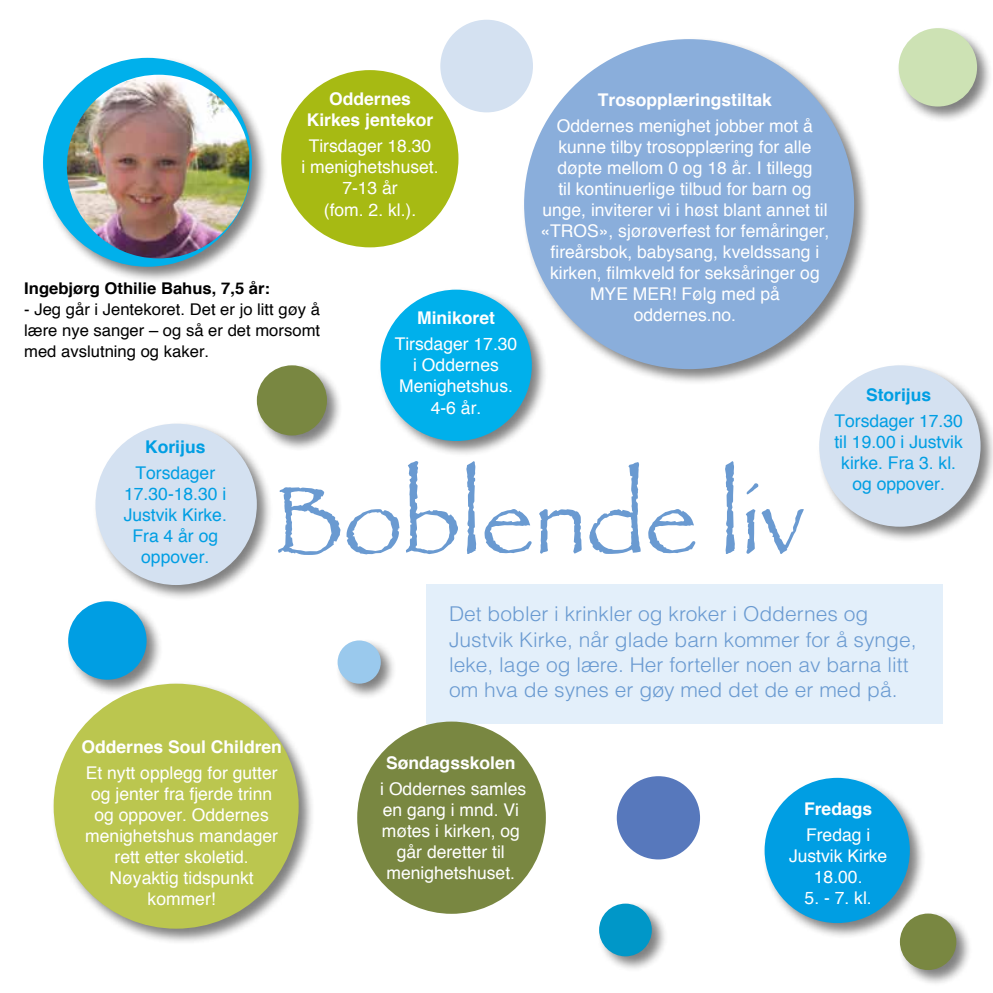
<style>
.page{position:relative;width:993px;height:993px;background:#fff}
.page>*{position:absolute;margin:0;border:0;box-sizing:border-box;transform-origin:0 0}
.t1{font:96.95px "Papyrus";color:#6a9ad1}
.t2{font:300 20.3px/25.2px "Helvetica";color:#6a9ad1}
.t3{font:17.5px/21px "Helvetica";color:#fff;text-align:center}
.t4{font:17.5px/21px "Helvetica";color:#009ee3;text-align:center}
.t5{font:700 17.5px/21px "Helvetica";color:#fff;text-align:center}
.t6{font:700 17.5px "Helvetica";color:#009ee3}
.t7{font:16.1px/21px "Helvetica";color:#000;text-align:justify}
.t8{font:700 16.1px "Helvetica";color:#000}
</style>
<div class="page">
<div style="left:426px;top:584px;width:516px;height:139px;background:#e3effa"></div>
<div style="left:40px;top:55px;width:228px;height:228px;background:#000;opacity:.5"></div>
<div style="left:43px;top:58px;width:209px;height:208px;background:#00b0eb;border-radius:50%"></div>
<img style="left:67px;top:75px;width:182px;height:183px">
<div style="left:597px;top:901px;width:71px;height:71px;background:#000;opacity:.5"></div>
<div style="left:599px;top:903px;width:52px;height:53px;background:#0097c8;border-radius:50%"></div>
<div style="left:897px;top:911px;width:75px;height:75px;background:#000;opacity:.5"></div>
<div style="left:899px;top:913px;width:57px;height:56px;background:#798741;border-radius:50%"></div>
<div style="left:254px;top:362px;width:89px;height:89px;background:#000;opacity:.5"></div>
<div style="left:257px;top:365px;width:70px;height:70px;background:#798741;border-radius:50%"></div>
<div style="left:761px;top:775px;width:165px;height:164px;background:#000;opacity:.5"></div>
<div style="left:764px;top:777px;width:145px;height:145px;background:#009ee3;border-radius:50%"></div>
<div style="left:51px;top:680px;width:264px;height:264px;background:#000;opacity:.5"></div>
<div style="left:54px;top:683px;width:244px;height:245px;background:#bbc64f;border-radius:50%"></div>
<div style="left:93px;top:421px;width:180px;height:180px;background:#000;opacity:.5"></div>
<div style="left:95px;top:423px;width:162px;height:162px;background:#d4e1f1;border-radius:50%"></div>
<div style="left:816px;top:362px;width:176px;height:181px;background:#000;opacity:.5"></div>
<div style="left:819px;top:365px;width:161px;height:161px;background:#d4e1f1;border-radius:50%"></div>
<div style="left:440px;top:20px;width:93px;height:92px;background:#d4e1f1;border-radius:50%"></div>
<div style="left:616px;top:776px;width:83px;height:83px;background:#5778bc;border-radius:50%"></div>
<div style="left:335px;top:638px;width:62px;height:62px;background:#000;opacity:.5"></div>
<div style="left:337px;top:640px;width:43px;height:43px;background:#9ac9ed;border-radius:50%"></div>
<div style="left:895px;top:26px;width:97px;height:97px;background:#000;opacity:.5"></div>
<div style="left:898px;top:28px;width:78px;height:78px;background:#cde2b4;border-radius:50%"></div>
<div style="left:66px;top:598px;width:97px;height:98px;background:#000;opacity:.5"></div>
<div style="left:68px;top:601px;width:78px;height:78px;background:#009ee3;border-radius:50%"></div>
<div style="left:521px;top:36px;width:349px;height:350px;background:#000;opacity:.5"></div>
<div style="left:524px;top:39px;width:329px;height:330px;background:#8aaedb;border-radius:50%"></div>
<div style="left:378px;top:287px;width:170px;height:170px;background:#000;opacity:.5"></div>
<div style="left:380px;top:289px;width:151px;height:152px;background:#00b0eb;border-radius:50%"></div>
<div style="left:357px;top:721px;width:188px;height:192px;background:#798741;border-radius:50%"></div>
<div style="left:281px;top:70px;width:177px;height:177px;background:#a7ba13;border-radius:50%"></div>
<p class="t5" style="left:307px;top:88px;width:128px">Oddernes<br>Kirkes jentekor</p>
<p class="t3" style="left:301px;top:135px;width:139px">Tirsdager 18.30<br>i menighetshuset.<br>7-13 år<br>(fom. 2. kl.).</p>
<p class="t5" style="left:597px;top:89px;width:176px">Trosopplæringstiltak</p>
<p class="t3" style="left:540px;top:115px;width:290px">Oddernes menighet jobber mot å kunne tilby trosopplæring for alle døpte mellom 0 og 18 år. I tillegg<br>til kontinuerlige tilbud for barn og unge, inviterer vi i høst blant annet til «TROS», sjørøverfest for femåringer, fireårsbok, babysang, kveldssang i kirken, filmkveld for seksåringer og<br>MYE MER! Følg med på oddernes.no.</p>
<p class="t8" style="left:24px;top:278px;width:247px">Ingebjørg Othilie Bahus, 7,5 år:</p>
<p class="t7" style="left:24px;top:298px;width:297px">- Jeg går i Jentekoret. Det er jo litt gøy å lære nye sanger – og så er det morsomt med avslutning og kaker.</p>
<p class="t5" style="left:417px;top:307px;width:79px">Minikoret</p>
<p class="t3" style="left:394px;top:333px;width:124px">Tirsdager 17.30 i Oddernes<br>Menighetshus.<br>4-6 år.</p>
<p class="t6" style="left:865px;top:383px;width:67px">Storijus</p>
<p class="t4" style="left:834px;top:409px;width:130px">Torsdager 17.30 til 19.00 i Justvik kirke. Fra 3. kl. og oppover.</p>
<p class="t6" style="left:145px;top:436px;width:62px">Korijus</p>
<p class="t4" style="left:124px;top:462px;width:105px">Torsdager<br>17.30-18.30 i<br>Justvik Kirke.<br>Fra 4 år og oppover.</p>
<h1 class="t1" style="left:274px;top:462px;width:531px">Boblende liv</h1>
<p class="t5" style="left:81px;top:735px;width:202px">Oddernes Soul Children</p>
<p class="t3" style="left:85px;top:761px;width:194px">Et nytt opplegg for gutter og jenter fra fjerde trinn og oppover. Oddernes menighetshus mandager rett etter skoletid.<br>Nøyaktig tidspunkt kommer!</p>
<p class="t2" style="left:449px;top:600px;width:469px">Det bobler i krinkler og kroker i Oddernes og Justvik Kirke, når glade barn kommer for å synge, leke, lage og lære. Her forteller noen av barna litt om hva de synes er gøy med det de er med på.</p>
<p class="t5" style="left:386px;top:751px;width:131px">Søndagsskolen</p>
<p class="t3" style="left:380px;top:777px;width:147px">i Oddernes samles en gang i mnd. Vi møtes i kirken, og går deretter til menighetshuset.</p>
<p class="t5" style="left:803px;top:797px;width:70px">Fredags</p>
<p class="t3" style="left:788px;top:823px;width:100px">Fredag i<br>Justvik Kirke<br>18.00.</p>
<p class="t3" style="left:804px;top:886px;width:69px">5. - 7. kl.</p>
</div>
